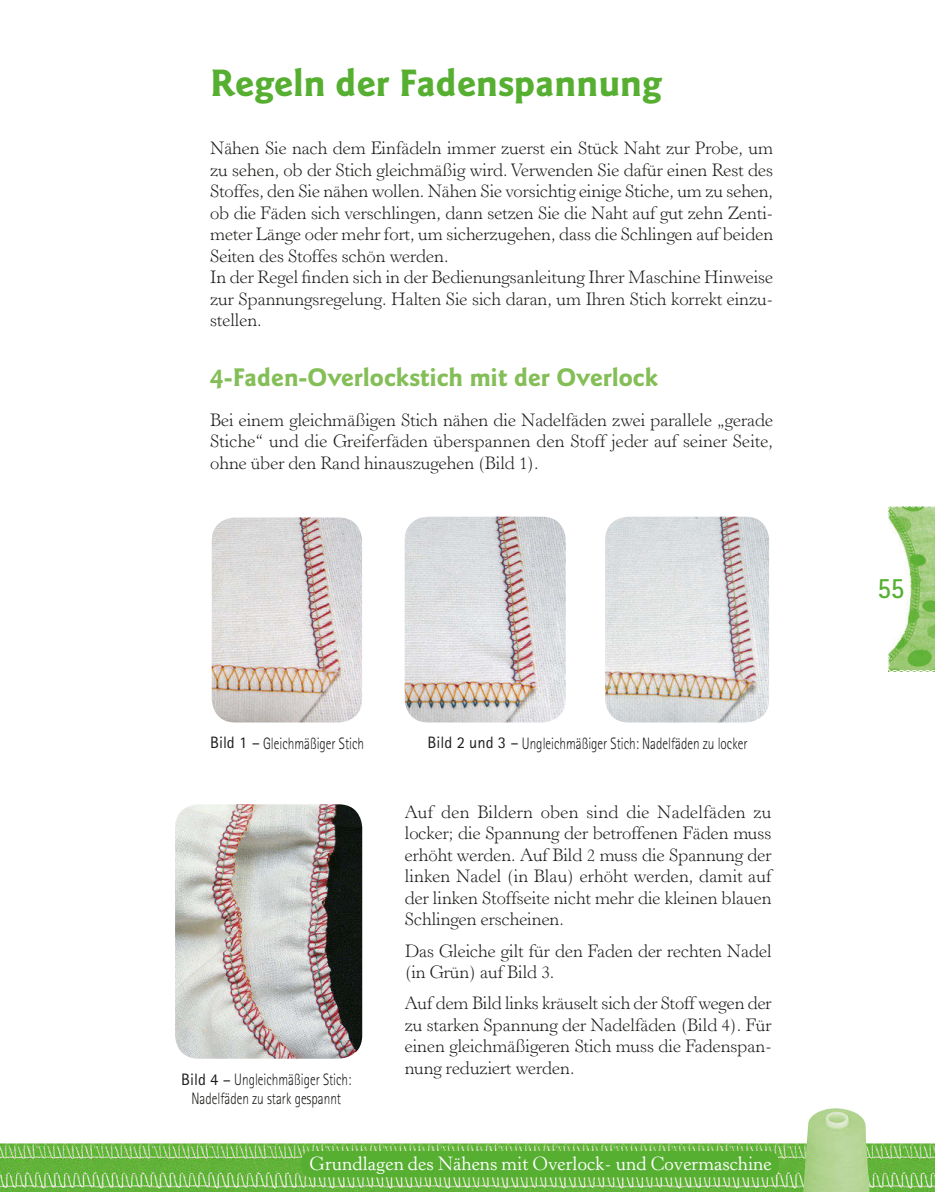
<style>
.page{position:relative;width:935px;height:1192px;background:#fff}
.page>*{position:absolute;margin:0;border:0;box-sizing:border-box;transform-origin:0 0}
.t1{font:700 39.6px "Goudy Sans";color:#56af31}
.t2{font:700 29.7px "Rotis Sans Serif";color:#56af31;scale:.85 1}
.t3{font:700 26.4px "Goudy Sans";color:#84be57}
.t4{font:18.9px "Horley Old Style";color:#fff}
.t5{font:300 18.15px/21.5px "Horley Old Style";color:#1d1d1b;text-align:justify}
.t6{font:300 16.5px/18.6px "Rotis Sans Serif";color:#1d1d1b;text-align:center;scale:.8 1}
.s1{font-weight:400}
</style>
<div class="page">
<img style="left:0;top:1143px;width:935px;height:49px">
<img style="left:803px;top:1108px;width:66px;height:84px">
<svg style="left:888px;top:506px;width:47px;height:166px"></svg>
<div style="left:301px;top:1151px;width:477px;height:26px;background:#56af31;border-radius:10px"></div>
<img style="left:212px;top:517px;width:150px;height:205px;border-radius:23px">
<img style="left:405px;top:517px;width:160px;height:205px;border-radius:23px">
<img style="left:605px;top:517px;width:164px;height:205px;border-radius:23px">
<img style="left:175px;top:804px;width:187px;height:255px;border-radius:23px">
<h1 class="t1" style="left:210px;top:68px;width:453px">Regeln der Fadenspannung</h1>
<p class="t5" style="left:210px;top:139px;width:564px;text-align:left">Nähen Sie nach dem Einfädeln immer zuerst ein Stück Naht zur Probe, um zu sehen, ob der Stich gleichmäßig wird. Verwenden Sie dafür einen Rest des Stoffes, den Sie nähen wollen. Nähen Sie vorsichtig einige Stiche, um zu sehen, ob die Fäden sich verschlingen, dann setzen Sie die Naht auf gut zehn Zenti&shy;meter Länge oder mehr fort, um sicherzugehen, dass die Schlingen auf beiden Seiten des Stoffes schön werden.<br>In der Regel finden sich in der Bedienungsanleitung Ihrer Maschine Hinweise zur Spannungsregelung. Halten Sie sich daran, um Ihren Stich korrekt einzu&shy;stellen.</p>
<h3 class="t3" style="left:210px;top:367px;width:449px">4-Faden-Overlockstich mit der Overlock</h3>
<p class="t5" style="left:210px;top:411px;width:564px">Bei einem gleichmäßigen Stich nähen die Nadelfäden zwei parallele „gerade Stiche“ und die Greiferfäden überspannen den Stoff jeder auf seiner Seite, ohne über den Rand hinauszugehen (Bild 1).</p>
<p class="t6" style="left:210px;top:736px;width:194px"><span class="s1">Bild 1 –</span> Gleichmäßiger Stich</p>
<p class="t6" style="left:428px;top:736px;width:401px"><span class="s1">Bild 2 und 3 –</span> Ungleichmäßiger Stich: Nadelfäden zu locker</p>
<p class="t6" style="left:181px;top:1072px;width:214px"><span class="s1">Bild 4 –</span> Ungleichmäßiger Stich:<br>Nadelfäden zu stark gespannt</p>
<p class="t5" style="left:405px;top:803px;width:368px">Auf den Bildern oben sind die Nadelfäden zu locker; die Spannung der betroffenen Fäden muss erhöht werden. Auf Bild 2 muss die Spannung der linken Nadel (in Blau) erhöht werden, damit auf der linken Stoffseite nicht mehr die kleinen blauen Schlingen erscheinen.</p>
<p class="t5" style="left:405px;top:941px;width:368px">Das Gleiche gilt für den Faden der rechten Nadel (in Grün) auf Bild 3.</p>
<p class="t5" style="left:405px;top:994px;width:368px">Auf dem Bild links kräuselt sich der Stoff wegen der zu starken Spannung der Nadelfäden (Bild 4). Für einen gleichmäßigeren Stich muss die Fadenspan&shy;nung reduziert werden.</p>
<p class="t4" style="left:310px;top:1156px;width:463px">Grundlagen des Nähens mit Overlock- und Covermaschine</p>
<h2 class="t2" style="left:877px;top:577px;width:33px">55</h2>
</div>
